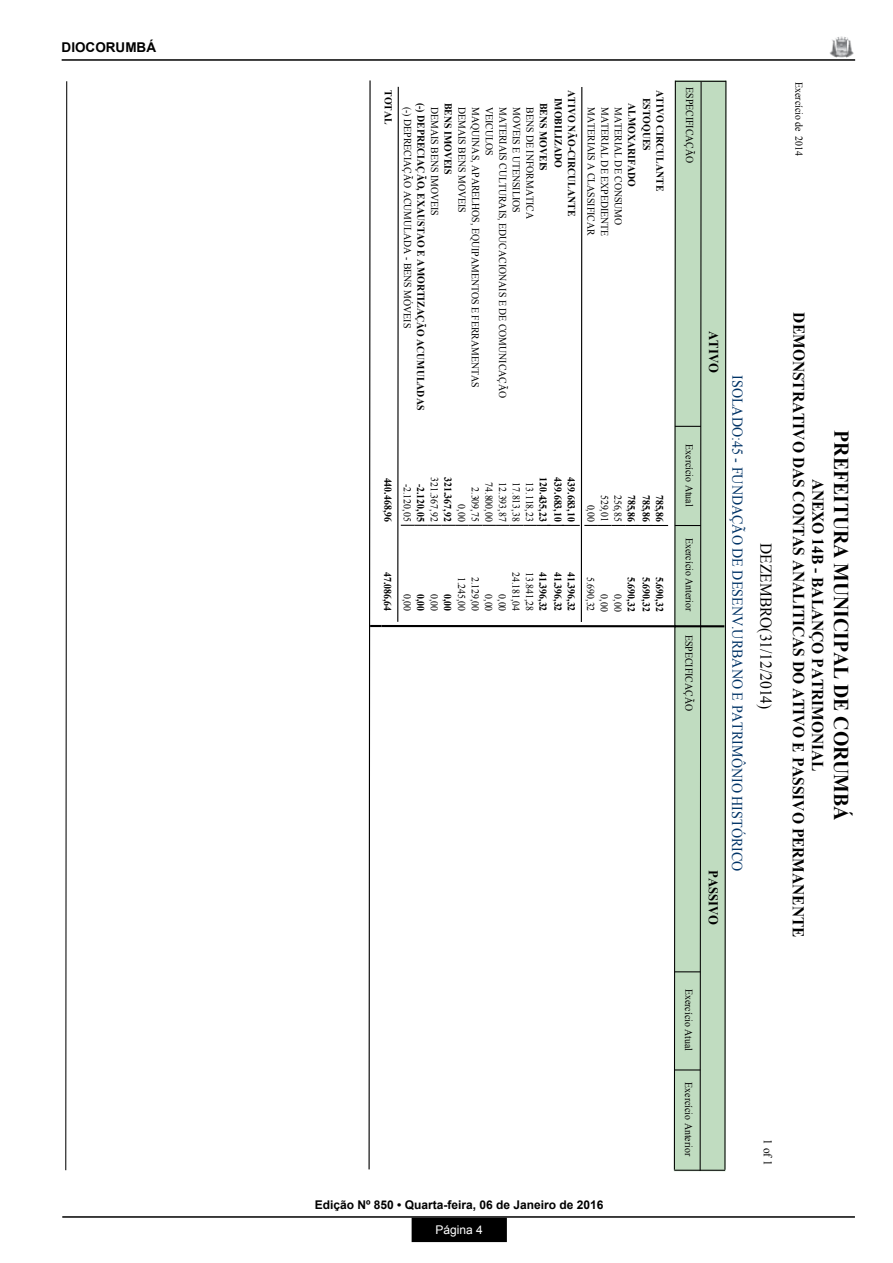
<style>
.page{position:relative;width:893px;height:1263px;background:#fff}
.page>*{position:absolute;margin:0;border:0;box-sizing:border-box;transform-origin:0 0}
.t1{font:700 21px "Times New Roman";color:#000;scale:.94 1}
.t2{font:700 16.5px "Times New Roman";color:#000;scale:.94 1}
.t3{font:16.5px "Times New Roman";color:#000;scale:.94 1}
.t4{font:15px "Times New Roman";color:#036;scale:.94 1}
.t5{font:700 13.5px "Times New Roman";color:#000;scale:.94 1}
.t6{font:700 13.5px "Arial";color:#000}
.t7{font:700 12px "Arial";color:#000}
.t8{font:12px "Arial";color:#fff}
.t9{font:12px "Times New Roman";color:#000;scale:.94 1}
.t10{font:10.5px "Times New Roman";color:#000;scale:.94 1}
.t11{font:700 10.5px "Times New Roman";color:#000;scale:.94 1}
</style>
<div class="page">
<div style="left:412px;top:1218px;width:94px;height:23px;background:#000"></div>
<div style="left:412px;top:1218px;width:95px;height:24px;border:2px solid #000"></div>
<hr style="left:62px;top:1216px;width:793px;height:2px;background:#000">
<img style="left:830px;top:36px;width:23px;height:21px">
<hr style="left:62px;top:59px;width:793px;height:2px;background:#000">
<svg style="left:674px;top:80px;width:53px;height:1091px;background:#bed8be"></svg>
<svg style="left:725px;top:82px;width:1px;height:1088px"></svg>
<hr style="left:675px;top:625px;width:49px;height:2px;background:#000">
<hr style="left:674px;top:1170px;width:51px;height:1px;background:#000">
<hr style="left:675px;top:81px;width:51px;height:1px;background:#000">
<svg style="left:674px;top:81px;width:27px;height:1090px;background:#b1cbb1"></svg>
<svg style="left:397px;top:86px;width:271px;height:536px"></svg>
<hr style="left:381px;top:625px;width:295px;height:2px;background:#000">
<svg style="left:368px;top:80px;width:13px;height:1090px"></svg>
<svg style="left:66px;top:81px;width:1px;height:1089px"></svg>
<p class="t6" style="left:62px;top:38px;width:96px">DIOCORUMBÁ</p>
<p class="t11" style="left:395px;top:90px;width:38px;rotate:90deg">TOTAL</p>
<p class="t11" style="left:579px;top:90px;width:136px;rotate:90deg">ATIVO NÃO-CIRCULANTE</p>
<p class="t11" style="left:565px;top:98px;width:76px;rotate:90deg">IMOBILIZADO</p>
<p class="t11" style="left:455px;top:103px;width:78px;rotate:90deg">BENS IMOVEIS</p>
<p class="t11" style="left:551px;top:103px;width:74px;rotate:90deg">BENS MOVEIS</p>
<p class="t11" style="left:428px;top:103px;width:329px;rotate:90deg">(-) DEPRECIAÇÃO, EXAUSTAO E AMORTIZAÇÃO ACUMULADAS</p>
<p class="t10" style="left:496px;top:107px;width:53px;rotate:90deg">VEICULOS</p>
<p class="t10" style="left:442px;top:107px;width:117px;rotate:90deg">DEMAIS BENS IMOVEIS</p>
<p class="t10" style="left:469px;top:107px;width:114px;rotate:90deg">DEMAIS BENS MOVEIS</p>
<p class="t10" style="left:483px;top:107px;width:300px;rotate:90deg">MAQUINAS, APARELHOS, EQUIPAMENTOS E FERRAMENTAS</p>
<p class="t10" style="left:510px;top:107px;width:311px;rotate:90deg">MATERIAIS CULTURAIS, EDUCACIONAIS E DE COMUNICAÇÃO</p>
<p class="t10" style="left:523px;top:107px;width:114px;rotate:90deg">MOVEIS E UTENSILIOS</p>
<p class="t10" style="left:537px;top:107px;width:120px;rotate:90deg">BENS DE INFORMATICA</p>
<p class="t10" style="left:415px;top:107px;width:237px;rotate:90deg">(-) DEPRECIAÇÃO ACUMULADA - BENS MÓVEIS</p>
<p class="t11" style="left:667px;top:90px;width:109px;rotate:90deg">ATIVO CIRCULANTE</p>
<p class="t11" style="left:654px;top:98px;width:58px;rotate:90deg">ESTOQUES</p>
<p class="t11" style="left:639px;top:103px;width:91px;rotate:90deg">ALMOXARIFADO</p>
<p class="t10" style="left:598px;top:107px;width:138px;rotate:90deg">MATERIAIS A CLASSIFICAR</p>
<p class="t10" style="left:612px;top:107px;width:139px;rotate:90deg">MATERIAL DE EXPEDIENTE</p>
<p class="t10" style="left:625px;top:107px;width:127px;rotate:90deg">MATERIAL DE CONSUMO</p>
<p class="t11" style="left:395px;top:477px;width:49px;rotate:90deg">440.468,96</p>
<p class="t11" style="left:455px;top:477px;width:49px;rotate:90deg">321.367,92</p>
<p class="t11" style="left:565px;top:477px;width:49px;rotate:90deg">439.683,10</p>
<p class="t11" style="left:579px;top:477px;width:49px;rotate:90deg">439.683,10</p>
<p class="t10" style="left:442px;top:477px;width:49px;rotate:90deg">321.367,92</p>
<p class="t11" style="left:550px;top:477px;width:49px;rotate:90deg">120.435,23</p>
<p class="t10" style="left:496px;top:482px;width:43px;rotate:90deg">74.800,00</p>
<p class="t10" style="left:510px;top:482px;width:43px;rotate:90deg">12.393,87</p>
<p class="t10" style="left:523px;top:482px;width:43px;rotate:90deg">17.813,38</p>
<p class="t10" style="left:537px;top:482px;width:43px;rotate:90deg">13.118,23</p>
<p class="t11" style="left:428px;top:484px;width:42px;rotate:90deg">-2.120,05</p>
<p class="t10" style="left:414px;top:484px;width:42px;rotate:90deg">-2.120,05</p>
<p class="t10" style="left:482px;top:487px;width:38px;rotate:90deg">2.309,75</p>
<p class="t10" style="left:469px;top:504px;width:20px;rotate:90deg">0,00</p>
<p class="t10" style="left:625px;top:495px;width:30px;rotate:90deg">256,85</p>
<p class="t11" style="left:639px;top:495px;width:30px;rotate:90deg">785,86</p>
<p class="t11" style="left:653px;top:495px;width:30px;rotate:90deg">785,86</p>
<p class="t11" style="left:667px;top:495px;width:30px;rotate:90deg">785,86</p>
<p class="t10" style="left:612px;top:495px;width:30px;rotate:90deg">529,01</p>
<p class="t10" style="left:598px;top:504px;width:20px;rotate:90deg">0,00</p>
<p class="t11" style="left:395px;top:572px;width:43px;rotate:90deg">47.086,64</p>
<p class="t10" style="left:523px;top:572px;width:43px;rotate:90deg">24.181,04</p>
<p class="t11" style="left:550px;top:572px;width:43px;rotate:90deg">41.396,32</p>
<p class="t11" style="left:565px;top:572px;width:43px;rotate:90deg">41.396,32</p>
<p class="t11" style="left:579px;top:572px;width:43px;rotate:90deg">41.396,32</p>
<p class="t10" style="left:537px;top:572px;width:43px;rotate:90deg">13.841,28</p>
<p class="t10" style="left:482px;top:577px;width:38px;rotate:90deg">2.129,00</p>
<p class="t10" style="left:469px;top:577px;width:38px;rotate:90deg">1.245,00</p>
<p class="t10" style="left:414px;top:594px;width:20px;rotate:90deg">0,00</p>
<p class="t11" style="left:428px;top:594px;width:20px;rotate:90deg">0,00</p>
<p class="t10" style="left:441px;top:594px;width:20px;rotate:90deg">0,00</p>
<p class="t11" style="left:455px;top:594px;width:20px;rotate:90deg">0,00</p>
<p class="t10" style="left:496px;top:594px;width:20px;rotate:90deg">0,00</p>
<p class="t10" style="left:509px;top:594px;width:20px;rotate:90deg">0,00</p>
<p class="t11" style="left:639px;top:577px;width:38px;rotate:90deg">5.690,32</p>
<p class="t11" style="left:653px;top:577px;width:38px;rotate:90deg">5.690,32</p>
<p class="t11" style="left:667px;top:577px;width:38px;rotate:90deg">5.690,32</p>
<p class="t10" style="left:598px;top:577px;width:38px;rotate:90deg">5.690,32</p>
<p class="t10" style="left:611px;top:594px;width:20px;rotate:90deg">0,00</p>
<p class="t10" style="left:625px;top:594px;width:20px;rotate:90deg">0,00</p>
<p class="t10" style="left:697px;top:87px;width:82px;rotate:90deg">ESPECIFICAÇÃO</p>
<p class="t10" style="left:696px;top:444px;width:68px;rotate:90deg">Exercício Atual</p>
<p class="t10" style="left:696px;top:538px;width:80px;rotate:90deg">Exercício Anterior</p>
<p class="t10" style="left:696px;top:635px;width:82px;rotate:90deg">ESPECIFICAÇÃO</p>
<p class="t5" style="left:723px;top:331px;width:46px;rotate:90deg">ATIVO</p>
<p class="t5" style="left:723px;top:870px;width:60px;rotate:90deg">PASSIVO</p>
<h3 class="t4" style="left:747px;top:375px;width:529px;rotate:90deg">ISOLADO:45 - FUNDAÇÃO DE DESENV.URBANO E PATRIMÔNIO HISTÓRICO</h3>
<h2 class="t3" style="left:777px;top:543px;width:178px;rotate:90deg">DEZEMBRO(31/12/2014)</h2>
<p class="t10" style="left:806px;top:82px;width:80px;rotate:90deg">Exercício de 2014</p>
<h2 class="t2" style="left:810px;top:312px;width:666px;rotate:90deg">DEMONSTRATIVO DAS CONTAS ANALITICAS DO ATIVO E PASSIVO PERMANENTE</h2>
<h2 class="t2" style="left:829px;top:479px;width:313px;rotate:90deg">ANEXO 14B - BALANÇO PATRIMONIAL</h2>
<h1 class="t1" style="left:856px;top:430px;width:416px;rotate:90deg">PREFEITURA MUNICIPAL DE CORUMBÁ</h1>
<p class="t7" style="left:315px;top:1196px;width:290px">Edição Nº 850 • Quarta-feira, 06 de Janeiro de 2016</p>
<p class="t8" style="left:436px;top:1222px;width:49px">Página 4</p>
<p class="t10" style="left:696px;top:989px;width:68px;rotate:90deg">Exercício Atual</p>
<p class="t10" style="left:696px;top:1082px;width:80px;rotate:90deg">Exercício Anterior</p>
<p class="t9" style="left:776px;top:1139px;width:29px;rotate:90deg">1 of 1</p>
</div>
